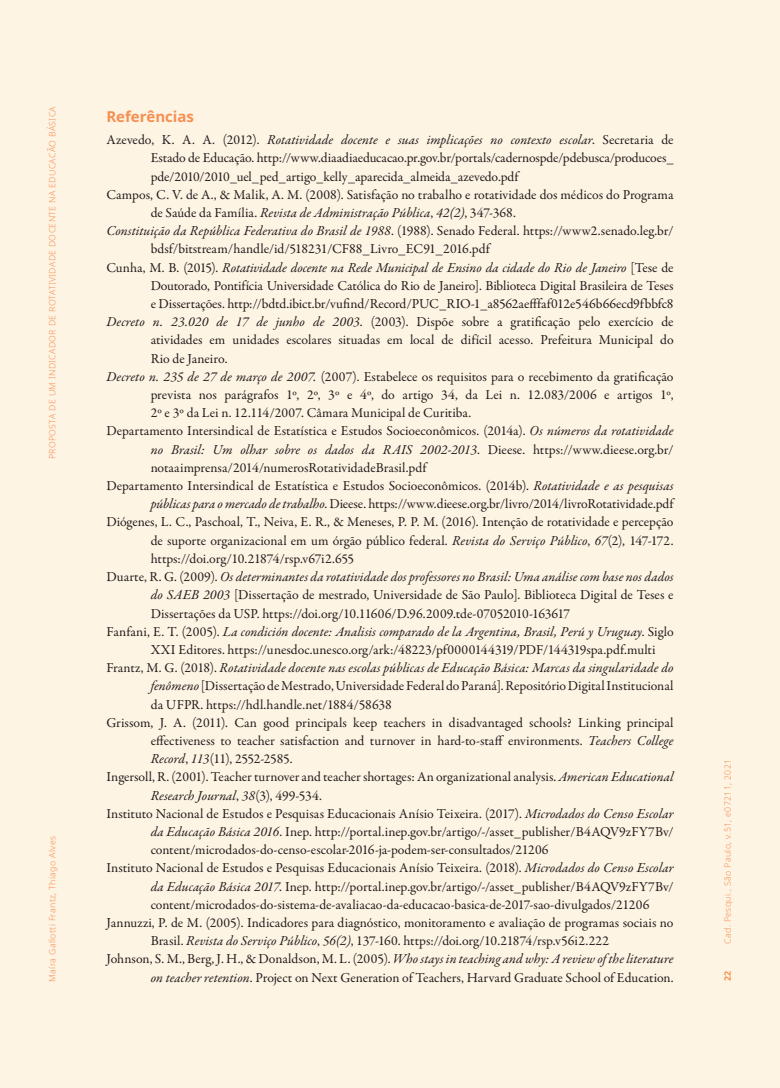
<style>
.page{position:relative;width:780px;height:1088px;background:#fef4e4}
.page>*{position:absolute;margin:0;border:0;box-sizing:border-box;transform-origin:0 0}
.subtitulo_1{font:700 15px "Noto Sans";color:#f7975c}
.bibliografia{font:13.75px/18.2px "Garamond Premr Pro";color:#231f20;text-align:justify}
.t1{font:300 8.75px "Noto Sans";letter-spacing:.04em;color:#f7975c}
.t2{font:700 8.75px "Noto Sans";color:#f7975c}
.s1{font-style:italic}
</style>
<div class="page">
<p class="t1" style="left:46px;top:459px;width:355px;rotate:-90deg">PROPOSTA DE UM INDICADOR DE ROTATIVIDADE DOCENTE NA EDUCACÃO BÁSICA</p>
<p class="t1" style="left:46px;top:981px;width:147px;rotate:-90deg">Maíra Gallotti Frantz, Thiago Alves</p>
<p class="subtitulo_1" style="left:106px;top:106px;width:89px">Referências</p>
<p class="bibliografia" style="left:151px;top:131px;width:524px;text-indent:-44px">Azevedo, K. A. A. (2012). <span class="s1">Rotatividade docente e suas implicações no contexto escolar</span>. Secretaria de Estado de Educação. http://www.diaadiaeducacao.pr.gov.br/portals/cadernospde/pdebusca/producoes_ pde/2010/2010_uel_ped_artigo_kelly_aparecida_almeida_azevedo.pdf</p>
<p class="bibliografia" style="left:151px;top:186px;width:524px;text-indent:-44px">Campos, C. V. de A., &amp; Malik, A. M. (2008). Satisfação no trabalho e rotatividade dos médicos do Programa de Saúde da Família. <span class="s1">Revista de Administração Pública</span>, <span class="s1">42(2)</span>, 347-368.</p>
<p class="bibliografia" style="left:151px;top:222px;width:524px;text-indent:-44px"><span class="s1">Constituição da República Federativa do Brasil de 1988</span>. (1988). Senado Federal. https://www2.senado.leg.br/ bdsf/bitstream/handle/id/518231/CF88_Livro_EC91_2016.pdf</p>
<p class="bibliografia" style="left:151px;top:258px;width:524px;text-indent:-44px">Cunha, M. B. (2015). <span class="s1">Rotatividade docente na Rede Municipal de Ensino da cidade do Rio de Janeiro</span> [Tese de Doutorado, Pontifícia Universidade Católica do Rio de Janeiro]. Biblioteca Digital Brasileira de Teses e Dissertações. http://bdtd.ibict.br/vufind/Record/PUC_RIO-1_a8562aefffaf012e546b66ecd9fbbfc8</p>
<p class="bibliografia" style="left:151px;top:313px;width:524px;text-indent:-44px"><span class="s1">Decreto n. 23.020 de 17 de junho de 2003</span>. (2003). Dispõe sobre a gratificação pelo exercício de atividades em unidades escolares situadas em local de difícil acesso. Prefeitura Municipal do Rio de Janeiro.</p>
<p class="bibliografia" style="left:151px;top:368px;width:524px;text-indent:-44px"><span class="s1">Decreto n. 235 de 27 de março de 2007.</span> (2007). Estabelece os requisitos para o recebimento da gratificação prevista nos parágrafos 1º, 2º, 3º e 4º, do artigo 34, da Lei n. 12.083/2006 e artigos 1º, 2º e 3º da Lei n. 12.114/2007. Câmara Municipal de Curitiba.</p>
<p class="bibliografia" style="left:151px;top:422px;width:524px;text-indent:-44px">Departamento Intersindical de Estatística e Estudos Socioeconômicos. (2014a). <span class="s1">Os números da rotatividade no Brasil: Um olhar sobre os dados da RAIS 2002-2013</span>. Dieese. https://www.dieese.org.br/ notaaimprensa/2014/numerosRotatividadeBrasil.pdf</p>
<p class="bibliografia" style="left:106px;top:477px;width:568px;text-align:right">Departamento Intersindical de Estatística e Estudos Socioeconômicos. (2014b). <span class="s1">Rotatividade e as pesquisas públicas para o mercado de trabalho</span>. Dieese. https://www.dieese.org.br/livro/2014/livroRotatividade.pdf</p>
<p class="bibliografia" style="left:151px;top:513px;width:524px;text-indent:-44px">Diógenes, L. C., Paschoal, T., Neiva, E. R., &amp; Meneses, P. P. M. (2016). Intenção de rotatividade e percepção de suporte organizacional em um órgão público federal. <span class="s1">Revista do Serviço Público</span>, <span class="s1">67</span>(2), 147-172. https://doi.org/10.21874/rsp.v67i2.655</p>
<p class="bibliografia" style="left:151px;top:568px;width:524px;text-indent:-44px">Duarte, R. G. (2009). <span class="s1">Os determinantes da rotatividade dos professores no Brasil: Uma análise com base nos dados do SAEB 2003</span> [Dissertação de mestrado, Universidade de São Paulo]. Biblioteca Digital de Teses e Dissertações da USP. https://doi.org/10.11606/D.96.2009.tde-07052010-163617</p>
<p class="bibliografia" style="left:151px;top:622px;width:524px;text-indent:-44px">Fanfani, E. T. (2005). <span class="s1">La condición docente: Analisis comparado de la Argentina, Brasil, Perú y Uruguay</span>. Siglo<br>XXI Editores. https://unesdoc.unesco.org/ark:/48223/pf0000144319/PDF/144319spa.pdf.multi</p>
<p class="bibliografia" style="left:151px;top:659px;width:524px;text-indent:-44px">Frantz, M. G. (2018). <span class="s1">Rotatividade docente nas escolas públicas de Educação Básica: Marcas da singularidade do fenômeno</span> [Dissertação de Mestrado, Universidade Federal do Paraná]. Repositório Digital Institucional da UFPR. https://hdl.handle.net/1884/58638</p>
<p class="bibliografia" style="left:151px;top:714px;width:524px;text-indent:-44px">Grissom, J. A. (2011). Can good principals keep teachers in disadvantaged schools? Linking principal effectiveness to teacher satisfaction and turnover in hard-to-staff environments. <span class="s1">Teachers College Record</span>, <span class="s1">113</span>(11), 2552-2585.</p>
<p class="bibliografia" style="left:151px;top:768px;width:524px;text-indent:-44px">Ingersoll, R. (2001). Teacher turnover and teacher shortages: An organizational analysis. <span class="s1">American Educational<br>Research Journal</span>, <span class="s1">38</span>(3), 499-534.</p>
<p class="bibliografia" style="left:151px;top:805px;width:524px;text-indent:-44px">Instituto Nacional de Estudos e Pesquisas Educacionais Anísio Teixeira. (2017). <span class="s1">Microdados do Censo Escolar da Educação Básica 2016</span>. Inep. http://portal.inep.gov.br/artigo/-/asset_publisher/B4AQV9zFY7Bv/ content/microdados-do-censo-escolar-2016-ja-podem-ser-consultados/21206</p>
<p class="bibliografia" style="left:151px;top:859px;width:524px;text-indent:-44px">Instituto Nacional de Estudos e Pesquisas Educacionais Anísio Teixeira. (2018). <span class="s1">Microdados do Censo Escolar da Educação Básica 2017</span>. Inep. http://portal.inep.gov.br/artigo/-/asset_publisher/B4AQV9zFY7Bv/ content/microdados-do-sistema-de-avaliacao-da-educacao-basica-de-2017-sao-divulgados/21206</p>
<p class="bibliografia" style="left:151px;top:914px;width:524px;text-indent:-44px">Jannuzzi, P. de M. (2005). Indicadores para diagnóstico, monitoramento e avaliação de programas sociais no<br>Brasil. <span class="s1">Revista do Serviço Público</span>, <span class="s1">56(2)</span>, 137-160. https://doi.org/10.21874/rsp.v56i2.222</p>
<p class="bibliografia" style="left:106px;top:950px;width:568px;text-align:right">Johnson, S. M., Berg, J. H., &amp; Donaldson, M. L. (2005). <span class="s1">Who stays in teaching and why: A review of the literature on teacher retention</span>. Project on Next Generation of Teachers, Harvard Graduate School of Education.</p>
<p class="t1" style="left:721px;top:944px;width:187px;rotate:-90deg">Cad. Pesqui., São Paulo, v.51, e07211, 2021</p>
<p class="t2" style="left:721px;top:981px;width:12px;rotate:-90deg">22</p>
</div>
